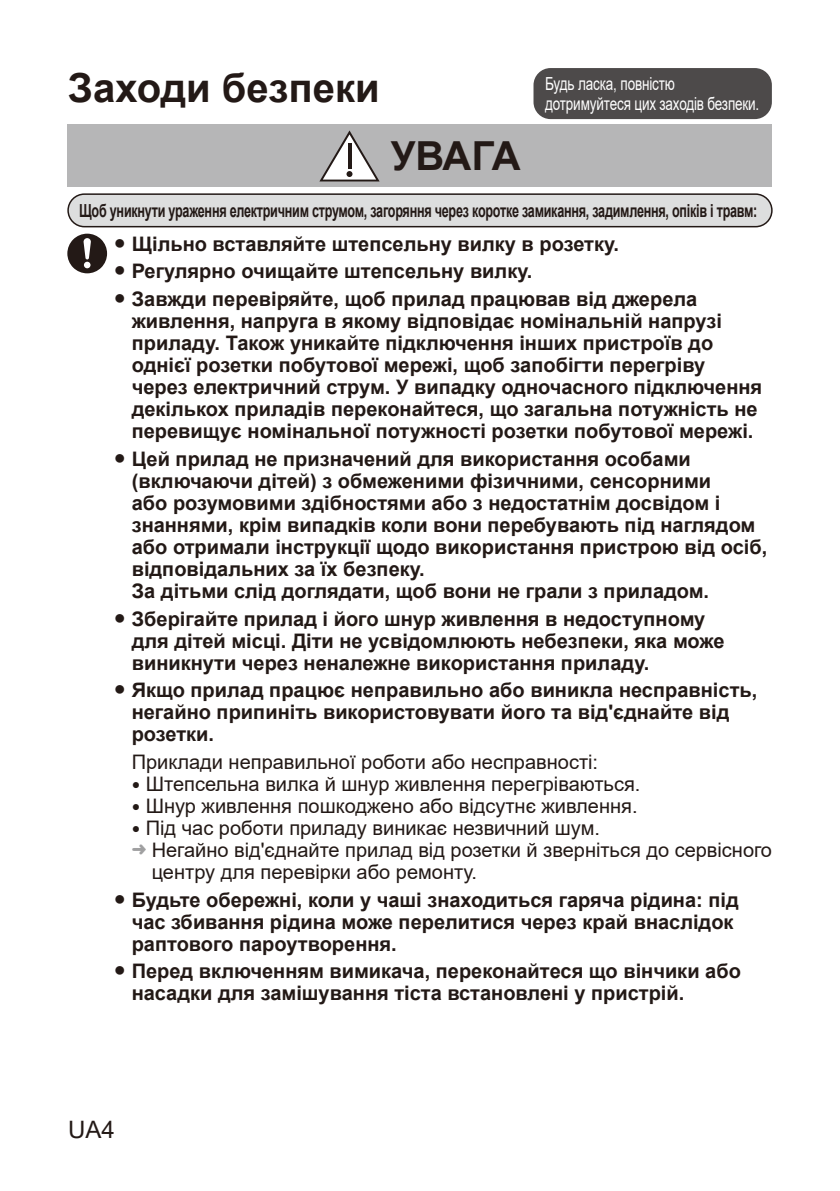
<style>
.page{position:relative;width:840px;height:1191px;background:#fff}
.page>*{position:absolute;margin:0;border:0;box-sizing:border-box;transform-origin:0 0}
.t1{font:700 40px "Arial";color:#231916}
.t2{font:24px "Arial";color:#231916}
.t3{font:700 20px/22px "Arial";color:#231916}
.t4{font:20px "Arial";color:#231916}
.t5{font:700 18px "Arial";letter-spacing:-.02em;color:#231916;scale:.7 1}
.t6{font:18px/20px "Arial";letter-spacing:-.015em;color:#fff;scale:.75 1}
.s1{font-size:14px}
.s2{color:#a0a0a1}
</style>
<div class="page">
<svg style="left:67px;top:234px;width:40px;height:39px"></svg>
<div style="left:68px;top:125px;width:703px;height:62px;background:#b6b6b7"></div>
<svg style="left:319px;top:130px;width:60px;height:51px"></svg>
<div style="left:68px;top:194px;width:703px;height:33px;background:#dddede;border-radius:16px"></div>
<div style="left:67px;top:193px;width:705px;height:34px;border:2px solid #231916;border-radius:16px"></div>
<div style="left:533px;top:68px;width:238px;height:51px;background:#4d4a4a;border-radius:17px"></div>
<h1 class="t1" style="left:68px;top:60px;width:313px">Заходи безпеки</h1>
<p class="t6" style="left:545px;top:74px;width:287px">Будь ласка, повністю дотримуйтеся цих заходів безпеки.</p>
<h1 class="t1" style="left:390px;top:128px;width:131px">УВАГА</h1>
<p class="t5" style="left:79px;top:198px;width:970px">Щоб уникнути ураження електричним струмом, загоряння через коротке замикання, задимлення, опіків і травм:</p>
<p class="t3" style="left:114px;top:233px;width:506px">● Щільно вставляйте штепсельну вилку в розетку.</p>
<p class="t3" style="left:114px;top:261px;width:420px">● Регулярно очищайте штепсельну вилку.</p>
<p class="t3" style="left:132px;top:288px;width:631px;text-indent:-18px">● Завжди перевіряйте, щоб прилад працював від джерела живлення, напруга в якому відповідає номінальній напрузі приладу. Також уникайте підключення інших пристроїв до однієї розетки побутової мережі, щоб запобігти перегріву через електричний струм. У випадку одночасного підключення декількох приладів переконайтеся, що загальна потужність не перевищує номінальної потужності розетки побутової мережі.</p>
<p class="t3" style="left:132px;top:448px;width:636px;text-indent:-18px">● Цей прилад не призначений для використання особами (включаючи дітей) з обмеженими фізичними, сенсорними<br>або розумовими здібностями або з недостатнім досвідом і знаннями, крім випадків коли вони перебувають під наглядом або отримали інструкції щодо використання пристрою від осіб, відповідальних за їх безпеку.<br>За дітьми слід доглядати, щоб вони не грали з приладом.</p>
<p class="t3" style="left:132px;top:608px;width:594px;text-indent:-18px">● Зберігайте прилад і його шнур живлення в недоступному для дітей місці. Діти не усвідомлюють небезпеки, яка може виникнути через неналежне використання приладу.</p>
<p class="t3" style="left:132px;top:679px;width:626px;text-indent:-18px">● Якщо прилад працює неправильно або виникла несправність, негайно припиніть використовувати його та від'єднайте від розетки.</p>
<p class="t4" style="left:132px;top:748px;width:467px">Приклади неправильної роботи або несправності:</p>
<p class="t4" style="left:132px;top:770px;width:510px"><span class="s1">●</span> Штепсельна вилка й шнур живлення перегріваються.</p>
<p class="t4" style="left:132px;top:792px;width:507px"><span class="s1">●</span> Шнур живлення пошкоджено або відсутнє живлення.</p>
<p class="t4" style="left:132px;top:814px;width:469px"><span class="s1">●</span> Під час роботи приладу виникає незвичний шум.</p>
<p class="t4" style="left:132px;top:836px;width:641px"><span class="s2">➜</span> Негайно від'єднайте прилад від розетки й зверніться до сервісного</p>
<p class="t4" style="left:152px;top:858px;width:326px">центру для перевірки або ремонту.</p>
<p class="t3" style="left:132px;top:889px;width:608px;text-indent:-18px">● Будьте обережні, коли у чаші знаходиться гаряча рідина: під час збивання рідина може перелитися через край внаслідок раптового пароутворення.</p>
<p class="t3" style="left:132px;top:960px;width:610px;text-indent:-18px">● Перед включенням вимикача, переконайтеся що вінчики або насадки для замішування тіста встановлені у пристрій.</p>
<p class="t2" style="left:68px;top:1113px;width:48px">UA4</p>
</div>
